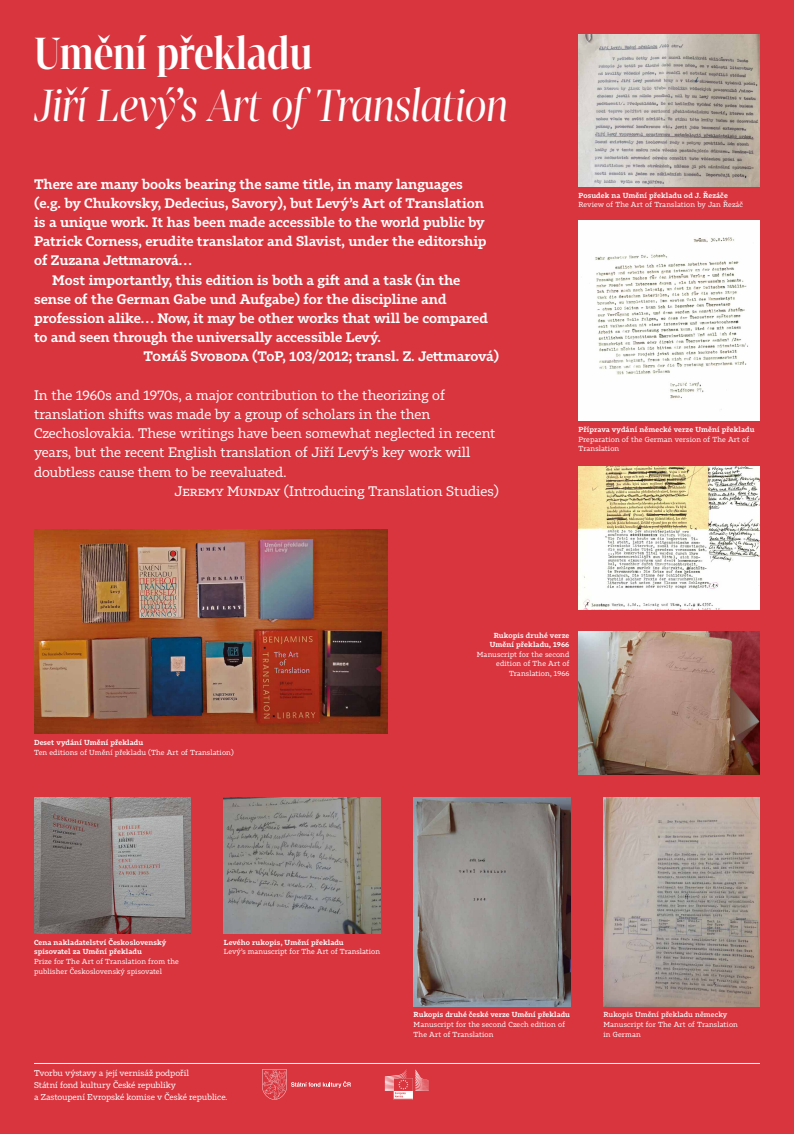
<style>
.page{position:relative;width:794px;height:1134px;background:#d9353e}
.page>*{position:absolute;margin:0;border:0;box-sizing:border-box;transform-origin:0 0}
.t1{font:italic 44px "Tabac Big";letter-spacing:-.01em;color:#fff}
.t2{font:600 44px "Tabac Big";color:#fff}
.t3{font:600 13.6px "Tabac Slab";letter-spacing:-.005em;color:#fff}
.t4{font:13.6px "Tabac Slab";letter-spacing:-.01em;color:#fff}
.t5{font:8.4px/12px "Tabac Slab";color:#fff}
.t6{font:7.2px/9.6px "Tabac Slab";letter-spacing:.01em;color:#fff}
.t7{font:600 7.2px/9.6px "Tabac Slab";letter-spacing:.01em;color:#fff}
.t8{font:500 7.2px "Tabac Slab";letter-spacing:.01em;color:#fff}
</style>
<div class="page">
<svg style="left:262px;top:1069px;width:89px;height:31px"></svg>
<svg style="left:385px;top:1069px;width:44px;height:31px"></svg>
<hr style="left:34px;top:1063px;width:726px;height:1px;background:#fff">
<img style="left:34px;top:530px;width:353px;height:204px">
<img style="left:34px;top:797px;width:156px;height:136px">
<img style="left:224px;top:797px;width:156px;height:136px">
<img style="left:578px;top:34px;width:182px;height:152px">
<img style="left:578px;top:220px;width:182px;height:201px">
<img style="left:578px;top:466px;width:182px;height:143px">
<img style="left:413px;top:797px;width:157px;height:209px">
<img style="left:603px;top:797px;width:157px;height:209px">
<img style="left:578px;top:632px;width:182px;height:143px">
<h1 class="t2" style="left:34px;top:28px;width:280px">Umění překladu</h1>
<h1 class="t1" style="left:34px;top:80px;width:476px">Jiří Levý’s Art of Translation</h1>
<p class="t3" style="left:34px;top:175px;width:430px">There are many books bearing the same title, in many languages</p>
<p class="t3" style="left:34px;top:195px;width:451px">(e.g. by Chukovsky, Dedecius, Savory), but Levý’s Art of Translation</p>
<p class="t3" style="left:34px;top:214px;width:452px">is a unique work. It has been made accessible to the world public by</p>
<p class="t3" style="left:34px;top:233px;width:454px">Patrick Corness, erudite translator and Slavist, under the editorship</p>
<p class="t3" style="left:34px;top:252px;width:159px">of Zuzana Jettmarová…</p>
<p class="t3" style="left:52px;top:271px;width:410px">Most importantly, this edition is both a gift and a task (in the</p>
<p class="t3" style="left:34px;top:291px;width:414px">sense of the German Gabe und Aufgabe) for the discipline and</p>
<p class="t3" style="left:34px;top:310px;width:455px">profession alike… Now, it may be other works that will be compared</p>
<p class="t3" style="left:34px;top:329px;width:348px">to and seen through the universally accessible Levý.</p>
<p class="t3" style="left:143px;top:348px;width:357px">Tomáš Svoboda (ToP, 103/2012; transl. Z. Jettmarová)</p>
<p class="t4" style="left:34px;top:387px;width:413px">In the 1960s and 1970s, a major contribution to the theorizing of</p>
<p class="t4" style="left:34px;top:406px;width:398px">translation shifts was made by a group of scholars in the then</p>
<p class="t4" style="left:34px;top:425px;width:463px">Czechoslovakia. These writings have been somewhat neglected in recent</p>
<p class="t4" style="left:34px;top:444px;width:438px">years, but the recent English translation of Jiří Levý’s key work will</p>
<p class="t4" style="left:34px;top:464px;width:254px">doubtless cause them to be reevaluated.</p>
<p class="t4" style="left:175px;top:483px;width:326px">Jeremy Munday (Introducing Translation Studies)</p>
<p class="t7" style="left:578px;top:190px;width:151px">Posudek na Umění překladu od J. Řezáče</p>
<p class="t6" style="left:578px;top:200px;width:166px">Review of The Art of Translation by Jan Řezáč</p>
<p class="t7" style="left:578px;top:425px;width:177px">Příprava vydání německé verze Umění překladu</p>
<p class="t6" style="left:578px;top:435px;width:172px">Preparation of the German version of The Art of<br>Translation</p>
<p class="t7" style="left:34px;top:738px;width:111px">Deset vydání Umění překladu</p>
<p class="t6" style="left:34px;top:747px;width:201px">Ten editions of Umění překladu (The Art of Translation)</p>
<p class="t7" style="left:490px;top:630px;width:81px;text-align:center">Rukopis druhé verze<br>Umění překladu, 1966</p>
<p class="t6" style="left:477px;top:649px;width:94px;text-align:right">Manuscript for the second edition of The Art of<br>Translation, 1966</p>
<p class="t7" style="left:34px;top:937px;width:134px">Cena nakladatelství Československý spisovatel za Umění překladu</p>
<p class="t6" style="left:34px;top:957px;width:146px">Prize for The Art of Translation from the publisher Československý spisovatel</p>
<p class="t7" style="left:224px;top:937px;width:121px">Levého rukopis, Umění překladu</p>
<p class="t6" style="left:224px;top:947px;width:158px">Levý’s manuscript for The Art of Translation</p>
<p class="t5" style="left:34px;top:1067px;width:195px">Tvorbu výstavy a její vernisáž podpořil<br>Státní fond kultury České republiky<br>a Zastoupení Evropské komise v České republice.</p>
<p class="t7" style="left:413px;top:1010px;width:158px">Rukopis druhé české verze Umění překladu</p>
<p class="t6" style="left:413px;top:1020px;width:153px">Manuscript for the second Czech edition of<br>The Art of Translation</p>
<p class="t8" style="left:603px;top:1010px;width:125px">Rukopis Umění překladu německy</p>
<p class="t6" style="left:603px;top:1020px;width:136px">Manuscript for The Art of Translation in German</p>
</div>
